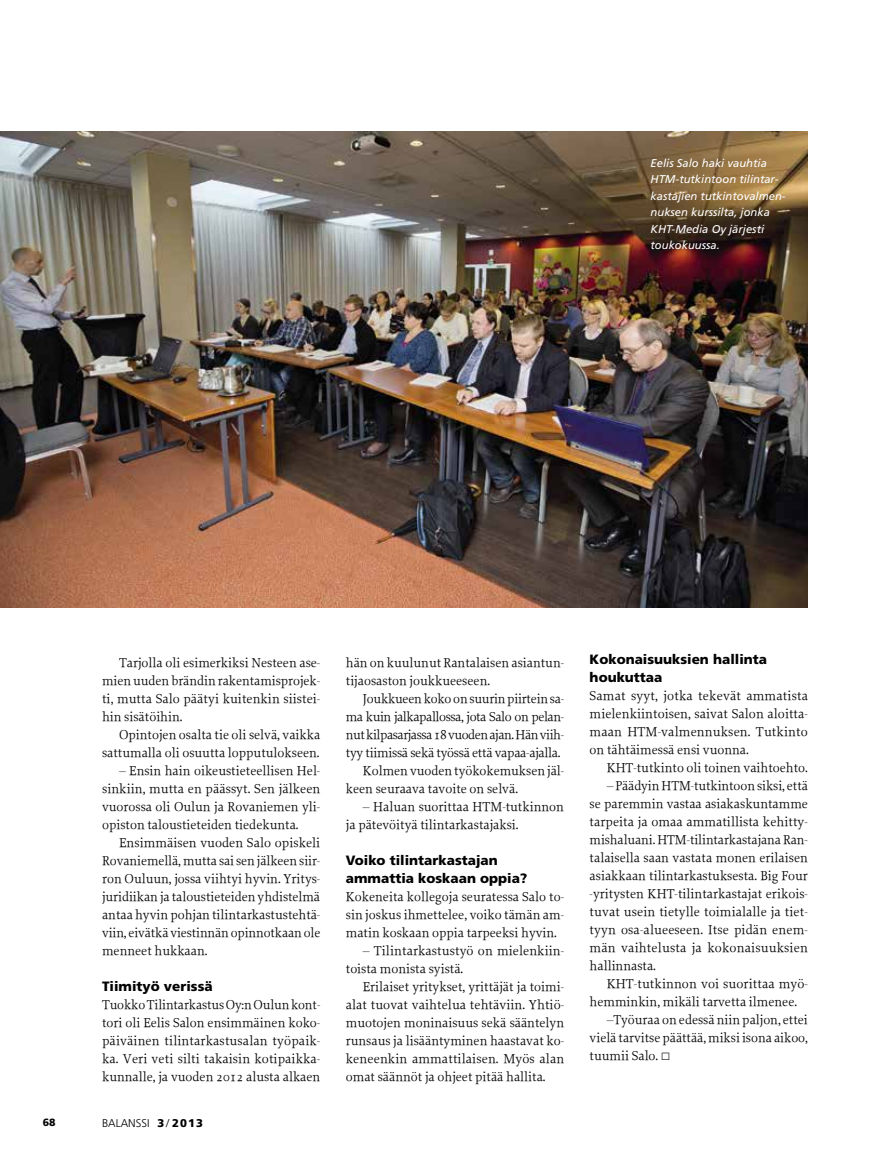
<style>
.page{position:relative;width:893px;height:1170px;background:#fff}
.page>*{position:absolute;margin:0;border:0;box-sizing:border-box;transform-origin:0 0}
.t1{font:13.5px/18px "Proforma";color:#000;text-align:justify}
.t2{font:900 13.5px/18px "Frutiger LT Std";color:#000}
.t3{font:13.5px "Proforma";letter-spacing:-.03em;color:#000}
.t4{font:13.5px "Proforma";letter-spacing:-.02em;color:#000}
.t5{font:italic 11.25px/16.5px "Frutiger LT Std";color:#fff}
.t6{font:300 11.25px "Frutiger LT Std";color:#000}
.t7{font:900 10.5px "Frutiger LT Std";color:#000}
.s1{font-weight:900}
</style>
<div class="page">
<img style="left:0;top:132px;width:808px;height:475px">
<p class="t5" style="left:651px;top:154px;width:137px">Eelis Salo haki vauhtia<br>HTM-tutkintoon tilintar&shy;kastajien tutkintovalmen&shy;nuksen kurssilta, jonka<br>KHT-Media Oy järjesti toukokuussa.</p>
<p class="t1" style="left:102px;top:653px;width:220px;text-indent:17px">Tarjolla oli esimerkiksi Nesteen ase&shy;mien uuden brändin rakentamisprojek&shy;ti, mutta Salo päätyi kuitenkin siistei&shy;hin sisätöihin.</p>
<p class="t1" style="left:102px;top:725px;width:220px;text-align:right">Opintojen osalta tie oli selvä, vaikka sattumalla oli osuutta lopputulokseen.</p>
<p class="t1" style="left:102px;top:761px;width:220px;text-indent:17px">– Ensin hain oikeustieteellisen Hel&shy;sinkiin, mutta en päässyt. Sen jälkeen vuorossa oli Oulun ja Rovaniemen yli&shy;opiston taloustieteiden tiedekunta.</p>
<p class="t1" style="left:102px;top:833px;width:220px;text-indent:17px">Ensimmäisen vuoden Salo opiskeli Rovaniemellä, mutta sai sen jälkeen siir&shy;ron Ouluun, jossa viihtyi hyvin. Yritys&shy;juridiikan ja taloustieteiden yhdistelmä antaa hyvin pohjan tilintarkastustehtä&shy;viin, eivätkä viestinnän opinnotkaan ole menneet hukkaan.</p>
<p class="t2" style="left:102px;top:977px;width:112px">Tiimityö verissä</p>
<p class="t1" style="left:102px;top:995px;width:220px">Tuokko Tilintarkastus Oy:n Oulun kont&shy;tori oli Eelis Salon ensimmäinen koko&shy;päiväinen tilintarkastusalan työpaik&shy;ka. Veri veti silti takaisin kotipaikka&shy;kunnalle, ja vuoden 2012 alusta alkaen</p>
<p class="t7" style="left:43px;top:1115px;width:14px">68</p>
<p class="t6" style="left:102px;top:1116px;width:102px">BALANSSI <span class="s1">3</span> / <span class="s1">2013</span></p>
<p class="t1" style="left:346px;top:653px;width:220px">hän on kuulunut Rantalaisen asiantun&shy;tijaosaston joukkueeseen.</p>
<p class="t1" style="left:363px;top:689px;width:203px">Joukkueen koko on suurin piirtein sa-</p>
<p class="t3" style="left:346px;top:708px;width:220px">ma kuin jalkapallossa, jota Salo on pelan-</p>
<p class="t3" style="left:346px;top:726px;width:220px">nut kilpasarjassa 18 vuoden ajan. Hän viih-</p>
<p class="t4" style="left:346px;top:744px;width:216px">tyy tiimissä sekä työssä että vapaa-ajalla.</p>
<p class="t1" style="left:363px;top:761px;width:203px">Kolmen vuoden työkokemuksen jäl-</p>
<p class="t1" style="left:346px;top:779px;width:174px">keen seuraava tavoite on selvä.</p>
<p class="t1" style="left:346px;top:797px;width:220px;text-indent:17px">– Haluan suorittaa HTM-tutkinnon ja pätevöityä tilintarkastajaksi.</p>
<p class="t2" style="left:346px;top:851px;width:183px">Voiko tilintarkastajan ammattia koskaan oppia?</p>
<p class="t1" style="left:346px;top:887px;width:220px">Kokeneita kollegoja seuratessa Salo to&shy;sin joskus ihmettelee, voiko tämän am&shy;matin koskaan oppia tarpeeksi hyvin.</p>
<p class="t1" style="left:346px;top:941px;width:220px;text-indent:17px">– Tilintarkastustyö on mielenkiin&shy;toista monista syistä.</p>
<p class="t1" style="left:346px;top:977px;width:220px;text-indent:17px">Erilaiset yritykset, yrittäjät ja toimi&shy;alat tuovat vaihtelua tehtäviin. Yhtiö&shy;muotojen moninaisuus sekä sääntelyn runsaus ja lisääntyminen haastavat ko&shy;keneenkin ammattilaisen. Myös alan omat säännöt ja ohjeet pitää hallita.</p>
<p class="t2" style="left:590px;top:650px;width:179px">Kokonaisuuksien hallinta houkuttaa</p>
<p class="t1" style="left:590px;top:686px;width:220px">Samat syyt, jotka tekevät ammatista mielenkiintoisen, saivat Salon aloitta&shy;maan HTM-valmennuksen. Tutkinto on tähtäimessä ensi vuonna.</p>
<p class="t1" style="left:607px;top:758px;width:203px">KHT-tutkinto oli toinen vaihtoehto.</p>
<p class="t1" style="left:590px;top:776px;width:220px;text-indent:17px">– Päädyin HTM-tutkintoon siksi, että se paremmin vastaa asiakaskuntamme tarpeita ja omaa ammatillista kehitty&shy;mishaluani. HTM-tilintarkastajana Ran&shy;talaisella saan vastata monen erilaisen asiakkaan tilintarkastuksesta. Big Four -yritysten KHT-tilintarkastajat erikois&shy;tuvat usein tietylle toimialalle ja tiet&shy;tyyn osa-alueeseen. Itse pidän enem&shy;män vaihtelusta ja kokonaisuuksien hallinnasta.</p>
<p class="t1" style="left:607px;top:974px;width:203px">KHT-tutkinnon voi suorittaa myö-</p>
<p class="t1" style="left:590px;top:992px;width:209px">hemminkin, mikäli tarvetta ilmenee.</p>
<p class="t1" style="left:607px;top:1010px;width:203px">–Työuraa on edessä niin paljon, ettei</p>
<p class="t1" style="left:590px;top:1028px;width:220px">vielä tarvitse päättää, miksi isona aikoo,</p>
<p class="t1" style="left:590px;top:1046px;width:70px">tuumii Salo.</p>
</div>
